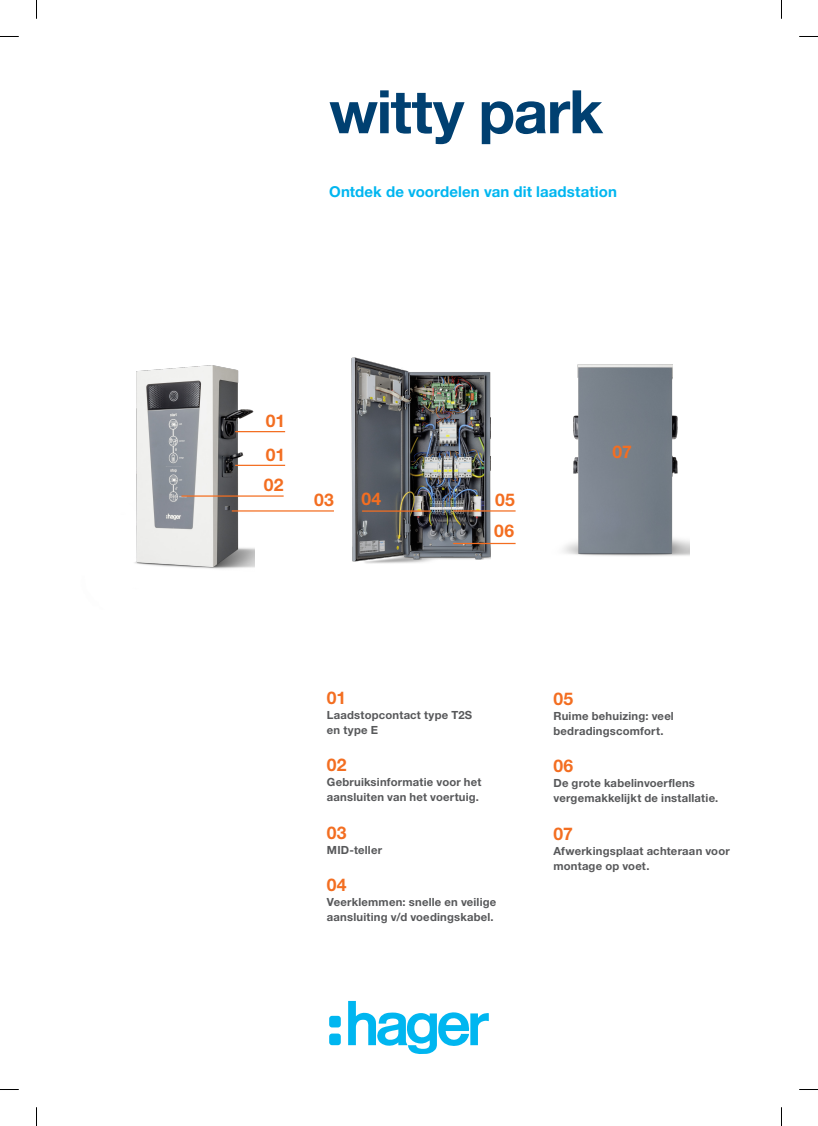
<style>
.page{position:relative;width:818px;height:1126px;background:#fff}
.page>*{position:absolute;margin:0;border:0;box-sizing:border-box;transform-origin:0 0}
.t1{font:700 60px "Helvetica Neue LTW1 G";letter-spacing:-.025em;color:#004071}
.t2{font:700 17.5px/31.2px "Helvetica Neue LTW1 G";letter-spacing:.015em;color:#f36e21}
.t3{font:700 15px "Helvetica Neue LTW1 G";letter-spacing:.005em;color:#00b6f0}
.t4{font:700 11.25px/15px "Helvetica Neue LTW1 G";letter-spacing:.02em;color:#57585a}
</style>
<div class="page">
<img style="left:134px;top:365px;width:120px;height:204px">
<img style="left:563px;top:364px;width:125px;height:192px">
<img style="left:351px;top:357px;width:139px;height:207px">
<hr style="left:453px;top:543px;width:62px;height:1px;background:#f36e21">
<hr style="left:453px;top:510px;width:62px;height:1px;background:#f36e21">
<hr style="left:362px;top:510px;width:69px;height:1px;background:#f36e21">
<hr style="left:235px;top:431px;width:50px;height:1px;background:#f36e21">
<hr style="left:235px;top:464px;width:50px;height:2px;background:#f36e21">
<hr style="left:181px;top:495px;width:102px;height:1px;background:#f36e21">
<hr style="left:232px;top:510px;width:102px;height:1px;background:#f36e21">
<svg style="left:329px;top:1000px;width:159px;height:53px"></svg>
<svg style="left:0;top:36px;width:19px;height:1px"></svg>
<svg style="left:799px;top:36px;width:18px;height:1px"></svg>
<svg style="left:0;top:1089px;width:19px;height:1px"></svg>
<svg style="left:799px;top:1089px;width:18px;height:1px"></svg>
<svg style="left:36px;top:0;width:1px;height:19px"></svg>
<svg style="left:36px;top:1107px;width:1px;height:18px"></svg>
<h1 class="t1" style="left:329px;top:75px;width:275px">witty park</h1>
<h3 class="t3" style="left:329px;top:182px;width:289px">Ontdek de voordelen van dit laadstation</h3>
<h2 class="t2" style="left:266px;top:404px;width:21px;line-height:33.8px">01<br>01</h2>
<h2 class="t2" style="left:264px;top:469px;width:21px">02</h2>
<h2 class="t2" style="left:314px;top:484px;width:21px">03</h2>
<h2 class="t2" style="left:361px;top:482px;width:21px">04</h2>
<h2 class="t2" style="left:494px;top:484px;width:22px">05<br>06</h2>
<h2 class="t2" style="left:612px;top:436px;width:21px">07</h2>
<h2 class="t2" style="left:327px;top:681px;width:21px">01</h2>
<p class="t4" style="left:327px;top:707px;width:147px">Laadstopcontact type T2S en type E</p>
<h2 class="t2" style="left:327px;top:749px;width:21px">02</h2>
<p class="t4" style="left:327px;top:774px;width:156px">Gebruiksinformatie voor het aansluiten van het voertuig.</p>
<h2 class="t2" style="left:327px;top:816px;width:21px">03</h2>
<p class="t4" style="left:327px;top:842px;width:57px">MID-teller</p>
<h2 class="t2" style="left:327px;top:869px;width:21px">04</h2>
<p class="t4" style="left:327px;top:894px;width:171px">Veerklemmen: snelle en veilige aansluiting v/d voedingskabel.</p>
<h2 class="t2" style="left:553px;top:682px;width:21px">05</h2>
<p class="t4" style="left:553px;top:708px;width:122px">Ruime behuizing: veel bedradingscomfort.</p>
<h2 class="t2" style="left:553px;top:750px;width:21px">06</h2>
<p class="t4" style="left:553px;top:775px;width:166px">De grote kabelinvoerflens vergemakkelijkt de installatie.</p>
<h2 class="t2" style="left:553px;top:817px;width:21px">07</h2>
<p class="t4" style="left:553px;top:843px;width:178px">Afwerkingsplaat achteraan voor montage op voet.</p>
</div>
